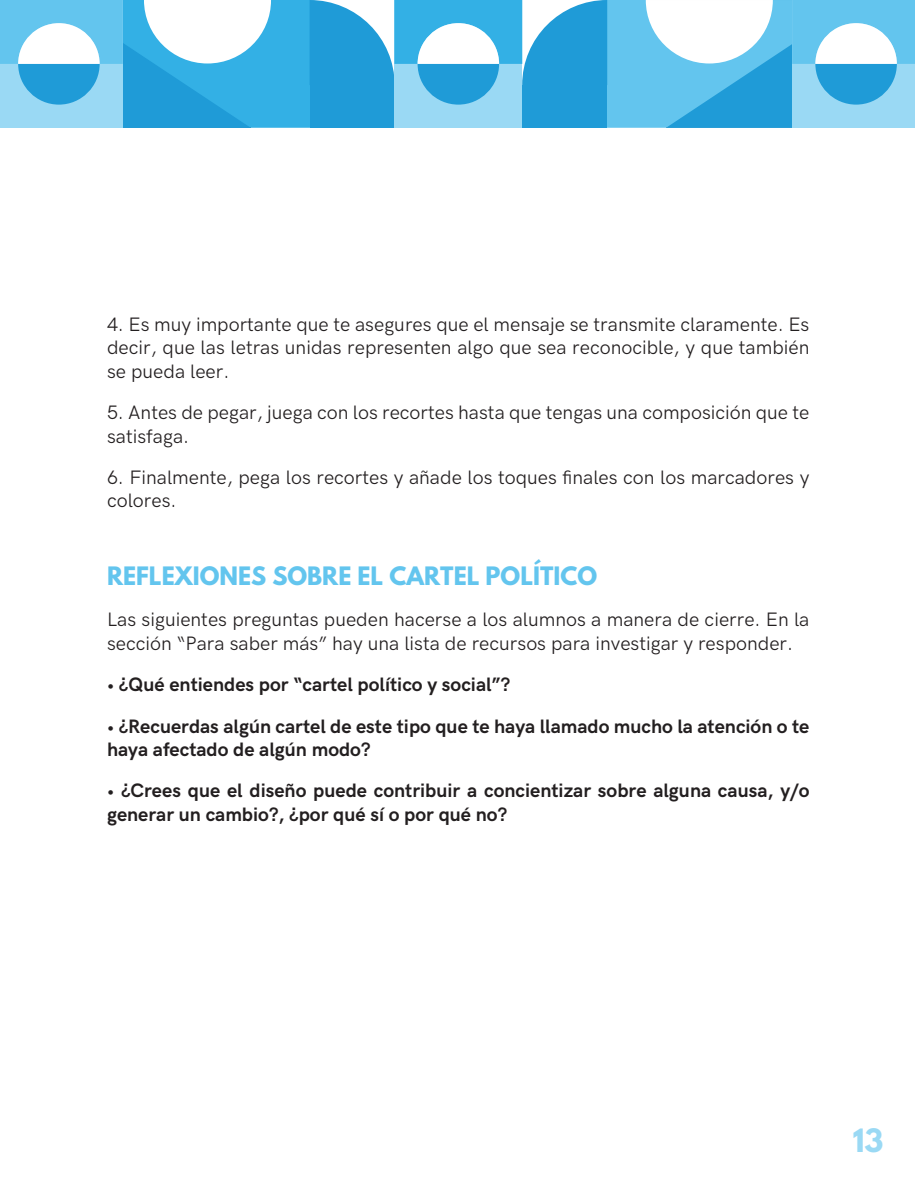
<style>
.page{position:relative;width:915px;height:1191px;background:#fff}
.page>*{position:absolute;margin:0;border:0;box-sizing:border-box;transform-origin:0 0}
.t1{font:700 28.5px "League Spartan";color:#9ad9f4}
.t2{font:700 22.5px "League Spartan";color:#63c5ee}
.t3{font:19.5px/23.4px "HK Grotesk";color:#231f20}
.t4{font:700 19.5px/23.4px "HK Grotesk";color:#231f20}
</style>
<div class="page">
<svg style="left:0;top:0;width:914px;height:128px"></svg>
<p class="t3" style="left:107px;top:311px;width:703px;text-align:justify">4. Es muy importante que te asegures que el mensaje se transmite claramente. Es decir, que las letras unidas representen algo que sea reconocible, y que también se pueda leer.</p>
<p class="t3" style="left:107px;top:399px;width:703px">5. Antes de pegar, juega con los recortes hasta que tengas una composición que te satisfaga.</p>
<p class="t3" style="left:107px;top:464px;width:703px">6. Finalmente, pega los recortes y añade los toques finales con los marcadores y colores.</p>
<p class="t2" style="left:107px;top:558px;width:491px">REFLEXIONES SOBRE EL CARTEL POLÍTICO</p>
<p class="t3" style="left:107px;top:606px;width:703px">Las siguientes preguntas pueden hacerse a los alumnos a manera de cierre. En la sección “Para saber más” hay una lista de recursos para investigar y responder.</p>
<p class="t4" style="left:107px;top:671px;width:404px">• ¿Qué entiendes por “cartel político y social”?</p>
<p class="t4" style="left:107px;top:712px;width:703px">• ¿Recuerdas algún cartel de este tipo que te haya llamado mucho la atención o te haya afectado de algún modo?</p>
<p class="t4" style="left:107px;top:777px;width:703px">• ¿Crees que el diseño puede contribuir a concientizar sobre alguna causa, y/o generar un cambio?, ¿por qué sí o por qué no?</p>
<h1 class="t1" style="left:852px;top:1118px;width:32px">13</h1>
</div>
